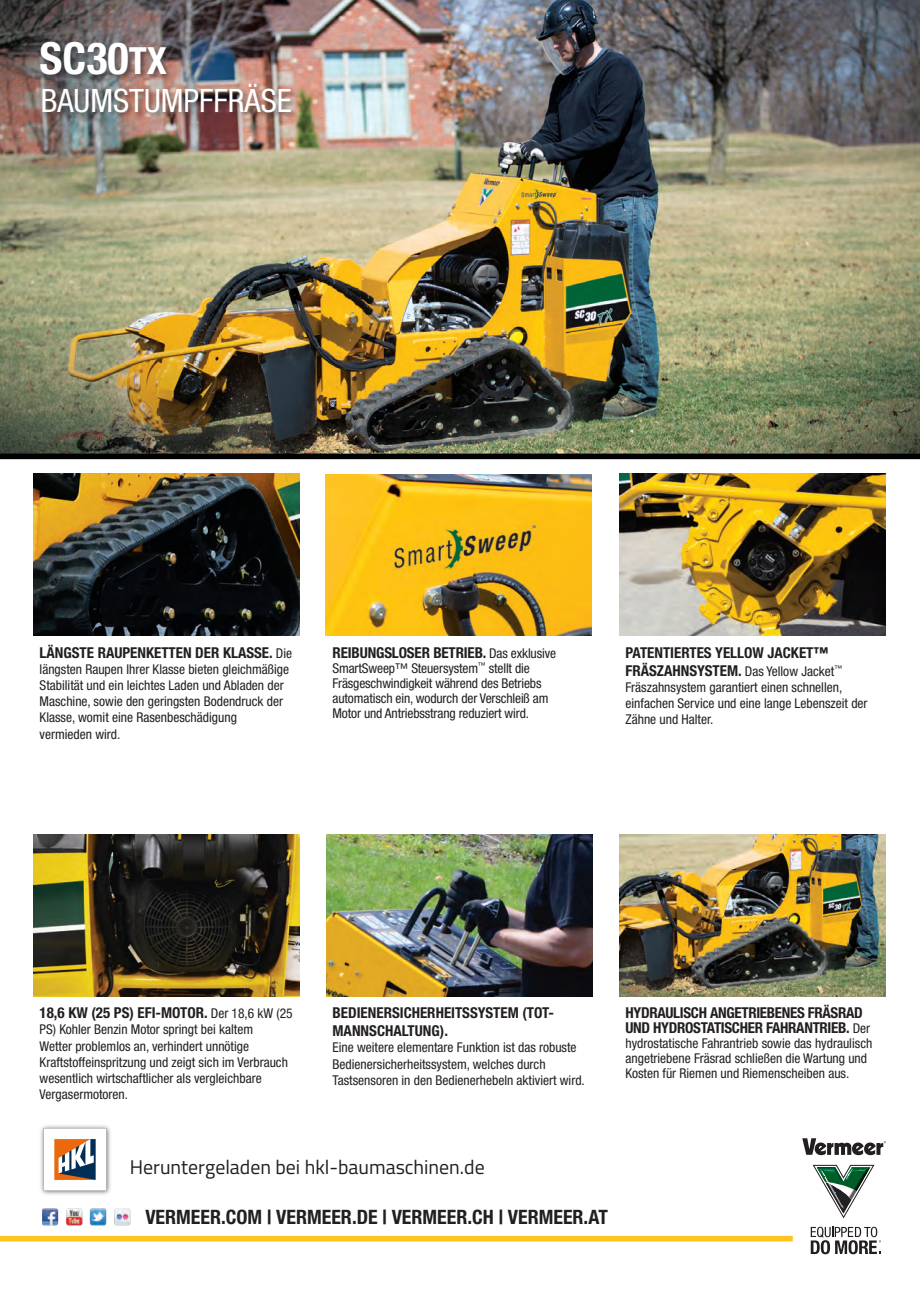
<style>
.page{position:relative;width:920px;height:1290px;background:#fff}
.page>*{position:absolute;margin:0;border:0;box-sizing:border-box;transform-origin:0 0}
.t1{font:700 condensed 44.25px "Helvetica Neue";color:#fff}
.t2{font:condensed 32.25px "Helvetica Neue";color:#fff}
.t3{font:700 condensed 19.8px "Helvetica Neue";color:#231f20}
.t4{font:19.8px "Titillium Web";color:#221e1f}
.t5{font:700 condensed 15px/18px "Helvetica Neue";color:#231f20}
.t6{font:700 condensed 15px/15px "Helvetica Neue";letter-spacing:-.02em;color:#231f20}
.t7{font:condensed 13.5px/16.2px "Helvetica Neue";color:#231f20}
.s1{font-size:37.5px}
.s2{font-weight:400;font-size:13.5px}
</style>
<div class="page">
<img style="left:0;top:0;width:919px;height:453px">
<img style="left:34px;top:474px;width:265px;height:161px">
<img style="left:619px;top:474px;width:266px;height:161px">
<img style="left:34px;top:834px;width:265px;height:162px">
<img style="left:326px;top:834px;width:266px;height:162px">
<img style="left:619px;top:834px;width:266px;height:162px">
<div style="left:0;top:453px;width:919px;height:6px;background:#010101"></div>
<svg style="left:802px;top:1138px;width:83px;height:17px"></svg>
<svg style="left:810px;top:1226px;width:70px;height:28px"></svg>
<svg style="left:812px;top:1164px;width:62px;height:54px"></svg>
<img style="left:42px;top:1208px;width:89px;height:18px">
<div style="left:0;top:1235px;width:792px;height:6px;background:#fec422"></div>
<div style="left:39px;top:40px;width:259px;height:80px;background:#231f20;opacity:.55"></div>
<img style="left:326px;top:474px;width:265px;height:162px">
<img style="left:40px;top:1125px;width:71px;height:70px">
<h1 class="t1" style="left:40px;top:31px;width:129px">SC30<span class="s1">TX</span></h1>
<h2 class="t2" style="left:41px;top:82px;width:252px">BAUMSTUMPFFRÄSE</h2>
<p class="t5" style="left:40px;top:643px;width:254px">LÄNGSTE RAUPENKETTEN DER KLASSE. <span class="s2">Die</span></p>
<p class="t7" style="left:40px;top:661px;width:251px">längsten Raupen Ihrer Klasse bieten gleichmäßige Stabilität und ein leichtes Laden und Abladen der Maschine, sowie den geringsten Bodendruck der Klasse, womit eine Rasenbeschädigung vermieden wird.</p>
<p class="t5" style="left:332px;top:643px;width:225px">REIBUNGSLOSER BETRIEB. <span class="s2">Das exklusive</span></p>
<p class="t7" style="left:332px;top:660px;width:217px;line-height:15px">SmartSweep™ Steuersystem<sup>™</sup> stellt die Fräsgeschwindigkeit während des Betriebs automatisch ein, wodurch der Verschleiß am Motor und Antriebsstrang reduziert wird.</p>
<p class="t5" style="left:625px;top:643px;width:218px">PATENTIERTES YELLOW JACKET™<br>FRÄSZAHNSYSTEM. <span class="s2">Das Yellow Jacket</span><sup>™</sup></p>
<p class="t7" style="left:625px;top:679px;width:243px">Fräszahnsystem garantiert einen schnellen, einfachen Service und eine lange Lebenszeit der<br>Zähne und Halter.</p>
<p class="t5" style="left:40px;top:1003px;width:254px">18,6 KW (25 PS) EFI-MOTOR. <span class="s2">Der 18,6 kW (25</span></p>
<p class="t7" style="left:40px;top:1021px;width:250px">PS) Kohler Benzin Motor springt bei kaltem Wetter problemlos an, verhindert unnötige Kraftstoffeinspritzung und zeigt sich im Verbrauch wesentlich wirtschaftlicher als vergleichbare Vergasermotoren.</p>
<p class="t5" style="left:332px;top:1003px;width:223px">BEDIENERSICHERHEITSSYSTEM (TOT-<br>MANNSCHALTUNG).</p>
<p class="t7" style="left:332px;top:1039px;width:254px">Eine weitere elementare Funktion ist das robuste<br>Bedienersicherheitssystem, welches durch<br>Tastsensoren in den Bedienerhebeln aktiviert wird.</p>
<p class="t6" style="left:625px;top:1005px;width:246px">HYDRAULISCH ANGETRIEBENES FRÄSRAD<br>UND HYDROSTATISCHER FAHRANTRIEB. <span class="s2">Der</span></p>
<p class="t7" style="left:625px;top:1035px;width:248px;line-height:15px">hydrostatische Fahrantrieb sowie das hydraulisch angetriebene Fräsrad schließen die Wartung und<br>Kosten für Riemen und Riemenscheiben aus.</p>
<h3 class="t4" style="left:130px;top:1152px;width:356px">Heruntergeladen bei hkl-baumaschinen.de</h3>
<h3 class="t3" style="left:145px;top:1205px;width:464px">VERMEER.COM | VERMEER.DE | VERMEER.CH | VERMEER.AT</h3>
</div>
